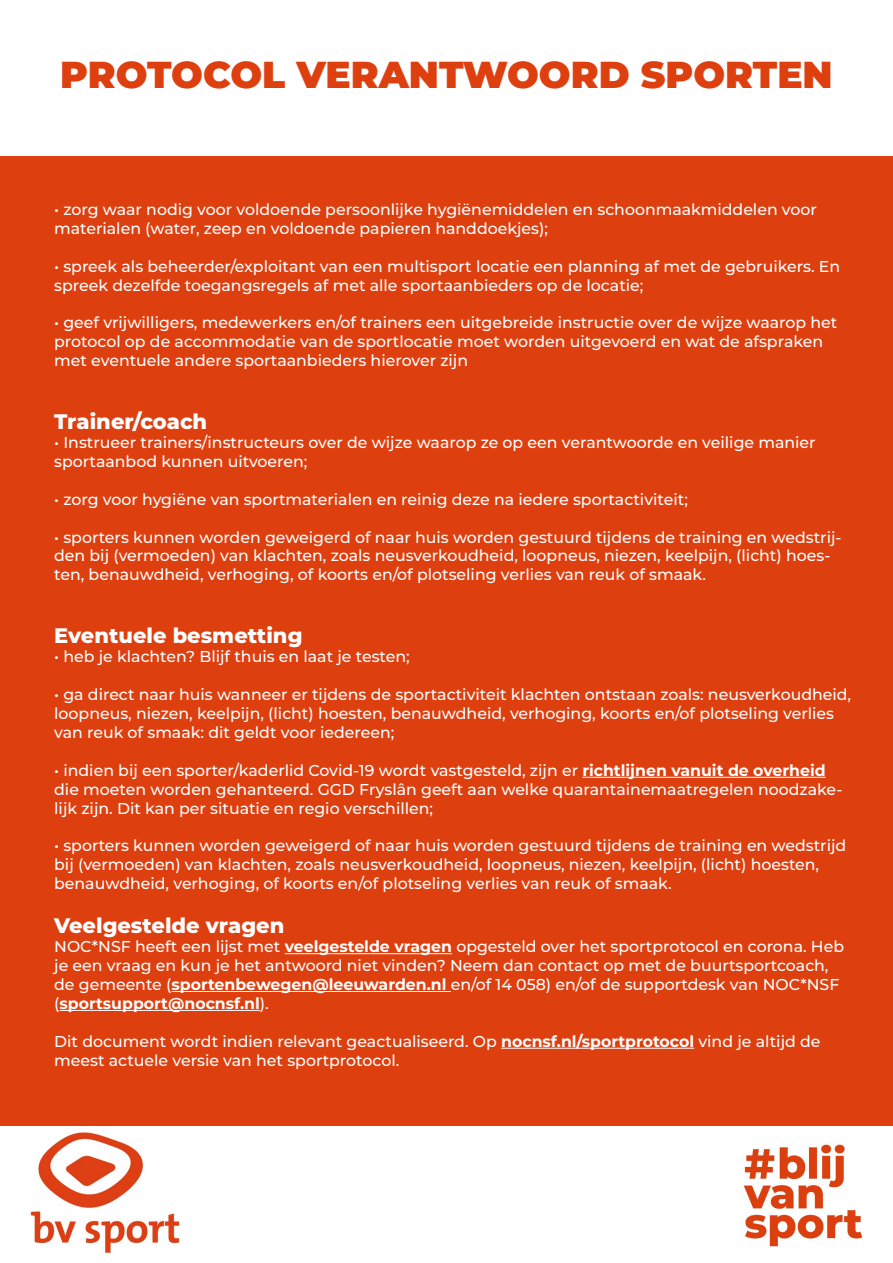
<style>
.page{position:relative;width:893px;height:1263px;background:#fff}
.page>*{position:absolute;margin:0;border:0;box-sizing:border-box;transform-origin:0 0}
.t1{font:900 37.5px "Montserrat";color:#de3f0f}
.t2{font:800 21px "Montserrat";color:#fff}
.t3{font:500 15.75px/18.9px "Montserrat";color:#fff}
.s1{font-weight:700}
</style>
<div class="page">
<div style="left:0;top:156px;width:893px;height:970px;background:#de3f0f"></div>
<hr style="left:582px;top:777px;width:244px;height:1px;background:#fff">
<hr style="left:285px;top:953px;width:167px;height:1px;background:#fff">
<hr style="left:171px;top:991px;width:280px;height:1px;background:#fff">
<hr style="left:60px;top:1010px;width:200px;height:1px;background:#fff">
<hr style="left:501px;top:1048px;width:193px;height:1px;background:#fff">
<img style="left:744px;top:1144px;width:119px;height:103px">
<img style="left:30px;top:1132px;width:149px;height:122px">
<h1 class="t1" style="left:60px;top:46px;width:774px">PROTOCOL VERANTWOORD SPORTEN</h1>
<p class="t3" style="left:54px;top:199px;width:764px">• zorg waar nodig voor voldoende persoonlijke hygiënemiddelen en schoonmaakmiddelen voor materialen (water, zeep en voldoende papieren handdoekjes);</p>
<p class="t3" style="left:54px;top:256px;width:787px">• spreek als beheerder/exploitant van een multisport locatie een planning af met de gebruikers. En spreek dezelfde toegangsregels af met alle sportaanbieders op de locatie;</p>
<p class="t3" style="left:54px;top:313px;width:785px">• geef vrijwilligers, medewerkers en/of trainers een uitgebreide instructie over de wijze waarop het protocol op de accommodatie van de sportlocatie moet worden uitgevoerd en wat de afspraken met eventuele andere sportaanbieders hierover zijn</p>
<h2 class="t2" style="left:54px;top:406px;width:155px">Trainer/coach</h2>
<p class="t3" style="left:54px;top:432px;width:763px">• Instrueer trainers/instructeurs over de wijze waarop ze op een verantwoorde en veilige manier sportaanbod kunnen uitvoeren;</p>
<p class="t3" style="left:54px;top:489px;width:635px">• zorg voor hygiëne van sportmaterialen en reinig deze na iedere sportactiviteit;</p>
<p class="t3" style="left:54px;top:527px;width:789px">• sporters kunnen worden geweigerd of naar huis worden gestuurd tijdens de training en wedstrij&shy;den bij (vermoeden) van klachten, zoals neusverkoudheid, loopneus, niezen, keelpijn, (licht) hoes&shy;ten, benauwdheid, verhoging, of koorts en/of plotseling verlies van reuk of smaak.</p>
<h2 class="t2" style="left:54px;top:620px;width:250px">Eventuele besmetting</h2>
<p class="t3" style="left:54px;top:647px;width:357px">• heb je klachten? Blijf thuis en laat je testen;</p>
<p class="t3" style="left:54px;top:684px;width:798px">• ga direct naar huis wanneer er tijdens de sportactiviteit klachten ontstaan zoals: neusverkoudheid, loopneus, niezen, keelpijn, (licht) hoesten, benauwdheid, verhoging, koorts en/of plotseling verlies van reuk of smaak: dit geldt voor iedereen;</p>
<p class="t3" style="left:54px;top:760px;width:790px">• indien bij een sporter/kaderlid Covid-19 wordt vastgesteld, zijn er <span class="s1">richtlijnen vanuit de overheid </span>die moeten worden gehanteerd. GGD Fryslân geeft aan welke quarantainemaatregelen noodzake&shy;lijk zijn. Dit kan per situatie en regio verschillen;</p>
<p class="t3" style="left:54px;top:836px;width:793px">• sporters kunnen worden geweigerd of naar huis worden gestuurd tijdens de training en wedstrijd bij (vermoeden) van klachten, zoals neusverkoudheid, loopneus, niezen, keelpijn, (licht) hoesten, benauwdheid, verhoging, of koorts en/of plotseling verlies van reuk of smaak.</p>
<h2 class="t2" style="left:54px;top:910px;width:232px">Veelgestelde vragen</h2>
<p class="t3" style="left:54px;top:936px;width:791px">NOC*NSF heeft een lijst met <span class="s1">veelgestelde vragen</span> opgesteld over het sportprotocol en corona. Heb je een vraag en kun je het antwoord niet vinden? Neem dan contact op met de buurtsportcoach, de gemeente (<span class="s1">sportenbewegen@leeuwarden.nl</span> en/of 14 058) en/of de supportdesk van NOC*NSF (<span class="s1">sportsupport@nocnsf.nl</span>).</p>
<p class="t3" style="left:54px;top:1031px;width:768px">Dit document wordt indien relevant geactualiseerd. Op <span class="s1">nocnsf.nl/sportprotocol</span> vind je altijd de meest actuele versie van het sportprotocol.</p>
</div>
